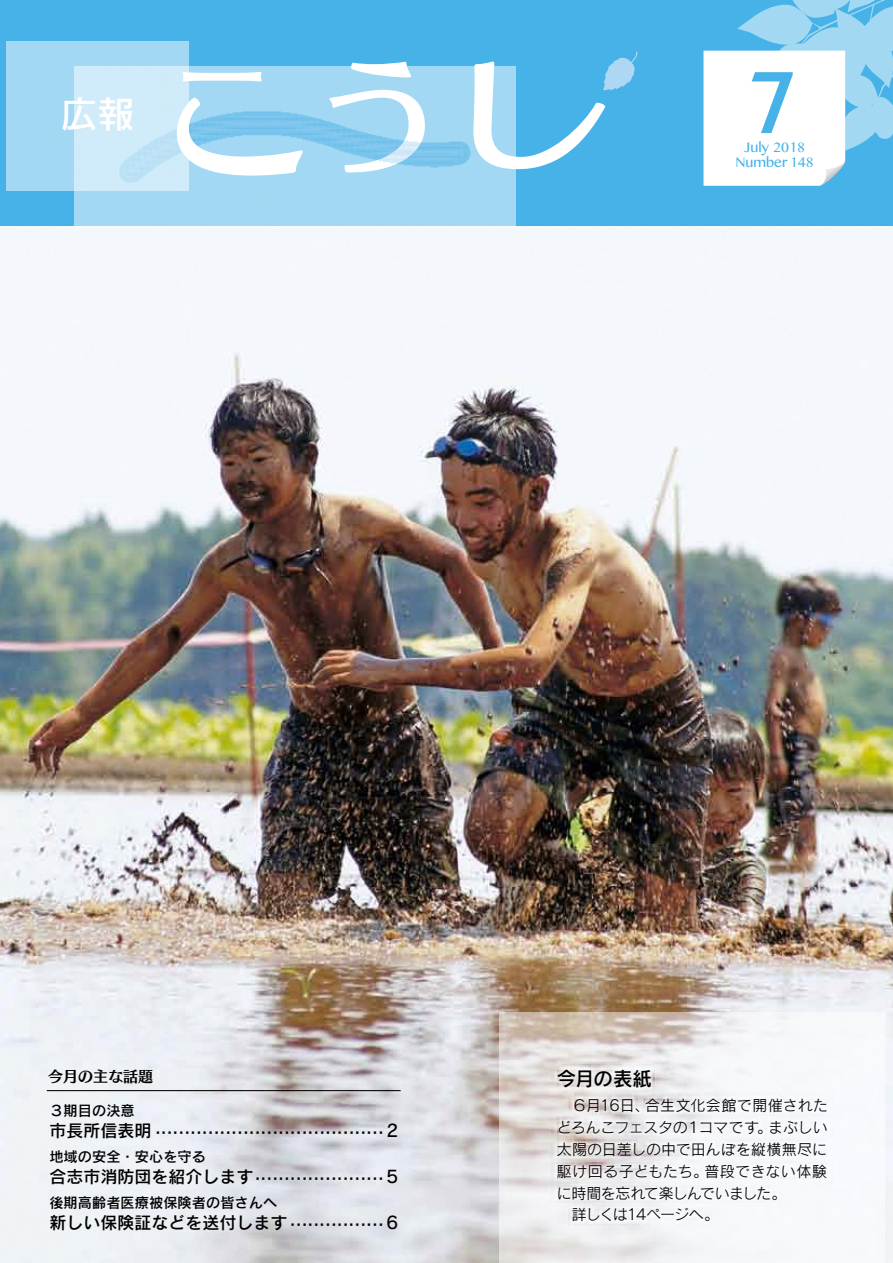
<style>
.page{position:relative;width:893px;height:1263px;background:#fff}
.page>*{position:absolute;margin:0;border:0;box-sizing:border-box;transform-origin:0 0}
.t1{font:700 87.15px "Bangla MN";color:#46b2e7}
.t2{font:37.2px "Rodin Pro DB";color:#fff}
.t3{font:19.5px "Rodin Pro DB";letter-spacing:-.03em;color:#000}
.t4{font:16.95px "Rodin Pro DB";color:#000}
.t5{font:15px/21.9px "Rodin Pro M";letter-spacing:-.01em;color:#000}
.t6{font:15px "Skip Std B";color:#000}
.t7{font:14.25px "Rodin Pro DB";color:#000}
.t8{font:13.8px/14.9px "Bangla MN";color:#46b2e7;text-align:center}
</style>
<div class="page">
<img style="left:0;top:225px;width:893px;height:1038px">
<div style="left:0;top:0;width:893px;height:225px;background:#46b2e7"></div>
<svg style="left:351px;top:62px;width:60px;height:5px"></svg>
<img style="left:75px;top:67px;width:441px;height:161px">
<svg style="left:189px;top:98px;width:114px;height:78px;background:#addcf4"></svg>
<svg style="left:473px;top:52px;width:165px;height:117px"></svg>
<img style="left:6px;top:42px;width:183px;height:148px">
<svg style="left:703px;top:0;width:190px;height:186px"></svg>
<hr style="left:47px;top:1090px;width:354px;height:1px;background:#000">
<img style="left:499px;top:1012px;width:385px;height:251px">
<h2 class="t2" style="left:60px;top:90px;width:76px">広報</h2>
<h1 class="t1" style="left:744px;top:45px;width:58px">7</h1>
<p class="t8" style="left:735px;top:139px;width:80px">July 2018<br>Number 148</p>
<p class="t6" style="left:48px;top:1065px;width:107px">今月の主な話題</p>
<p class="t3" style="left:557px;top:1066px;width:97px">今月の表紙</p>
<p class="t5" style="left:557px;top:1094px;width:273px">　６月16日、合生文化会館で開催されたどろんこフェスタの１コマです。まぶしい太陽の日差しの中で田んぼを縦横無尽に駆け回る子どもたち。普段できない体験に時間を忘れて楽しんでいました。<br>　詳しくは14ページへ。</p>
<p class="t7" style="left:49px;top:1101px;width:87px">３期目の決意</p>
<p class="t4" style="left:49px;top:1119px;width:350px">市長所信表明 ······································· 2</p>
<p class="t7" style="left:49px;top:1147px;width:158px">地域の安全・安心を守る</p>
<p class="t4" style="left:49px;top:1165px;width:350px">合志市消防団を紹介します······················ 5</p>
<p class="t7" style="left:49px;top:1193px;width:230px">後期高齢者医療被保険者の皆さんへ</p>
<p class="t4" style="left:49px;top:1211px;width:350px">新しい保険証などを送付します ················ 6</p>
</div>
